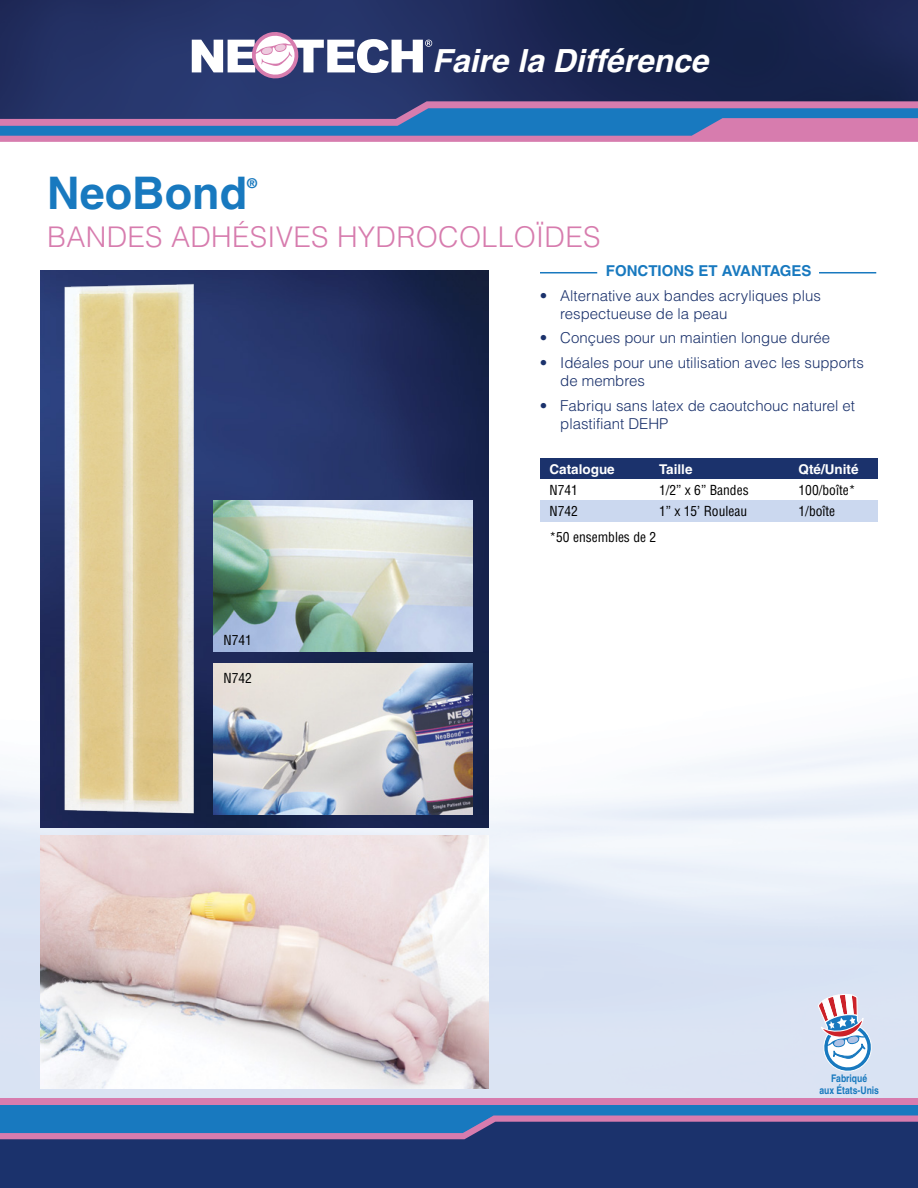
<style>
.page{position:relative;width:918px;height:1188px;background:#fff}
.page>*{position:absolute;margin:0;border:0;box-sizing:border-box;transform-origin:0 0}
.t1{font:700 45px "Helvetica LT Pro";color:#1879bf}
.t2{font:italic 700 31.8px "Helvetica";color:#fff}
.t3{font:300 28.5px "Helvetica LT Pro";letter-spacing:.01em;color:#d77cae}
.t4{font:300 15px/18px "Helvetica LT Pro";color:#1b326c}
.t5{font:700 15px "Helvetica LT Pro";color:#1879bf}
.t6{font:condensed 13.5px "Helvetica LT Pro";color:#000}
.t7{font:700 13.5px "Helvetica LT Pro";color:#fff}
.t8{font:700 13.5px "Helvetica LT Pro";color:#1879bf}
.t9{font:700 condensed 10.5px/12px "Helvetica LT Pro";color:#1879be;text-align:center}
</style>
<div class="page">
<img style="left:0;top:459px;width:918px;height:640px">
<svg style="left:818px;top:994px;width:54px;height:78px"></svg>
<img style="left:40px;top:271px;width:448px;height:556px">
<div style="left:0;top:1116px;width:918px;height:72px;background:#1b326c"></div>
<svg style="left:0;top:1105px;width:918px;height:34px"></svg>
<div style="left:0;top:1099px;width:918px;height:6px;background:#d77cae"></div>
<hr style="left:540px;top:272px;width:57px;height:1px;background:#1879bf">
<hr style="left:819px;top:272px;width:57px;height:1px;background:#1879bf">
<img style="left:0;top:0;width:918px;height:101px">
<svg style="left:0;top:101px;width:918px;height:41px;background:#6b6da7"></svg>
<svg style="left:192px;top:32px;width:240px;height:49px"></svg>
<div style="left:540px;top:459px;width:338px;height:21px;background:#1b326c"></div>
<div style="left:540px;top:480px;width:338px;height:21px;background:#fff"></div>
<div style="left:540px;top:501px;width:338px;height:21px;background:#cbd8ef"></div>
<img style="left:64px;top:281px;width:130px;height:533px">
<img style="left:214px;top:501px;width:259px;height:150px">
<img style="left:214px;top:664px;width:259px;height:150px">
<img style="left:40px;top:835px;width:448px;height:253px">
<h2 class="t2" style="left:432px;top:35px;width:278px">Faire la Différence</h2>
<h1 class="t1" style="left:47px;top:166px;width:201px">NeoBond</h1>
<p class="t8" style="left:247px;top:175px;width:11px">®</p>
<h3 class="t3" style="left:47px;top:219px;width:555px">BANDES ADHÉSIVES HYDROCOLLOÏDES</h3>
<p class="t5" style="left:606px;top:262px;width:207px">FONCTIONS ET AVANTAGES</p>
<p class="t4" style="left:560px;top:286px;width:262px;text-indent:-20px">• Alternative aux bandes acryliques plus respectueuse de la peau</p>
<p class="t4" style="left:540px;top:329px;width:292px">• Conçues pour un maintien longue durée</p>
<p class="t4" style="left:560px;top:354px;width:305px;text-indent:-20px">• Idéales pour une utilisation avec les supports de membres</p>
<p class="t4" style="left:560px;top:396px;width:296px;text-indent:-20px">• Fabriqu sans latex de caoutchouc naturel et plastifiant DEHP</p>
<p class="t6" style="left:224px;top:632px;width:30px">N741</p>
<p class="t6" style="left:224px;top:669px;width:30px">N742</p>
<p class="t7" style="left:550px;top:461px;width:67px">Catalogue</p>
<p class="t7" style="left:659px;top:461px;width:35px">Taille</p>
<p class="t7" style="left:799px;top:461px;width:62px">Qté/Unité</p>
<p class="t6" style="left:550px;top:482px;width:30px">N741</p>
<p class="t6" style="left:659px;top:482px;width:91px">1/2” x 6” Bandes</p>
<p class="t6" style="left:799px;top:482px;width:58px">100/boîte*</p>
<p class="t6" style="left:550px;top:503px;width:30px">N742</p>
<p class="t6" style="left:659px;top:503px;width:90px">1” x 15’ Rouleau</p>
<p class="t6" style="left:799px;top:503px;width:38px">1/boîte</p>
<p class="t6" style="left:549px;top:529px;width:108px">*50 ensembles de 2</p>
<p class="t9" style="left:819px;top:1072px;width:61px">Fabriqué<br>aux États-Unis</p>
</div>
